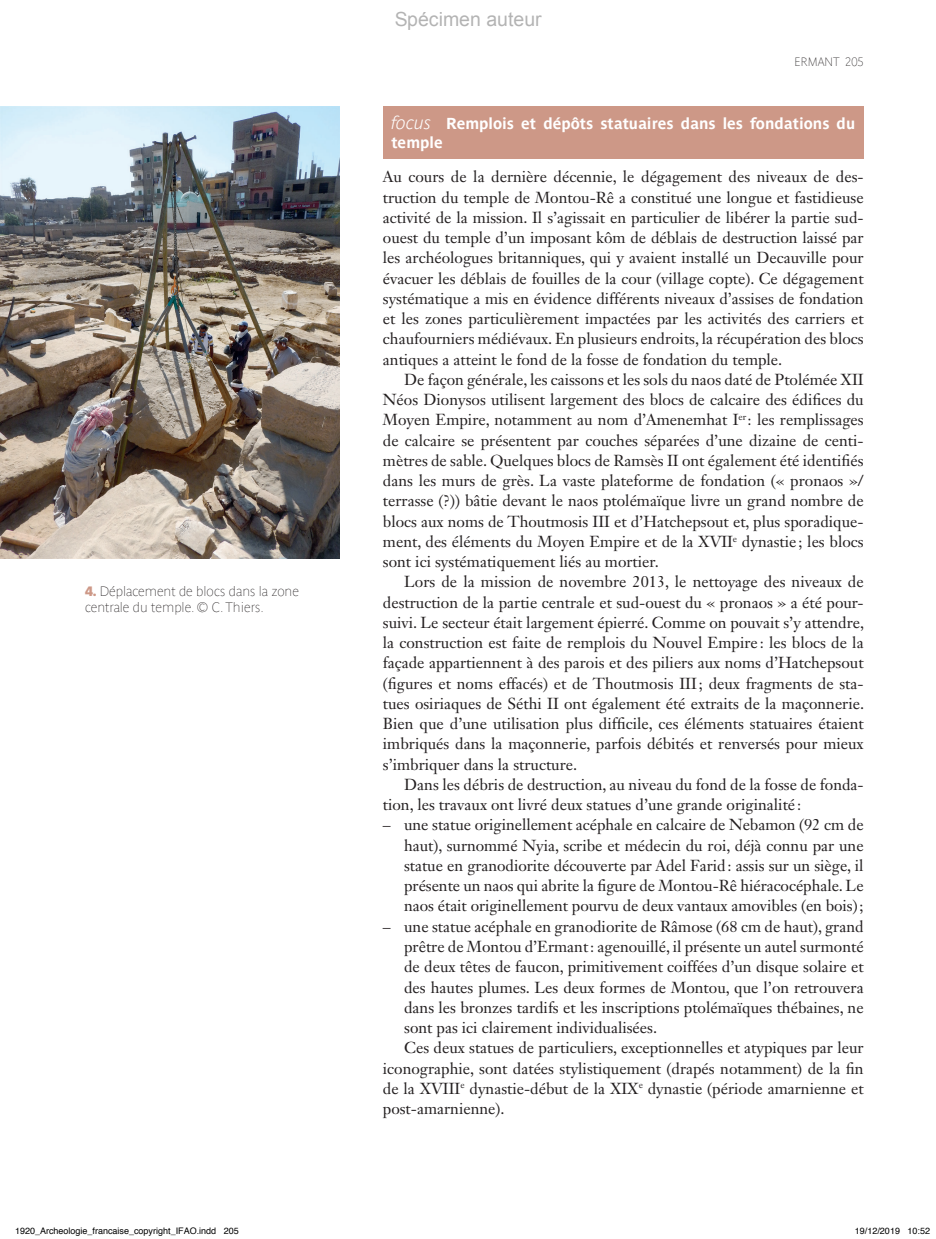
<style>
.page{position:relative;width:936px;height:1239px;background:#fff}
.page>*{position:absolute;margin:0;border:0;box-sizing:border-box;transform-origin:0 0}
.t1{font:19.5px "Arial";color:rgb(0 0 0/.3)}
.t2{font:15.75px/20.2px "Janson Text LT Std";color:#231f20;text-align:justify}
.t3{font:700 15.75px/18.9px "Parisine";color:#fff}
.t4{font:13.5px/16.5px "Parisine Clair";color:#231f20}
.t5{font:12px "Parisine Clair";color:#231f20}
.t6{font:9px "Helvetica";color:#000}
.s1{font-family:"Parisine Sombre";color:#cd9887}
.s2{font-family:"Parisine Clair";font-style:italic;font-size:18px}
</style>
<div class="page">
<div style="left:383px;top:106px;width:480px;height:52px;background:#cd9887"></div>
<img style="left:0;top:106px;width:339px;height:452px">
<p class="t4" style="left:85px;top:582px;width:215px"><span class="s1">4.</span> Déplacement de blocs dans la zone centrale du temple. © C.Thiers.</p>
<p class="t1" style="left:394px;top:6px;width:149px">Spécimen auteur</p>
<p class="t5" style="left:794px;top:55px;width:71px">E rmant 205</p>
<p class="t3" style="left:391px;top:114px;width:465px"><span class="s2">focus</span> Remplois et dépôts statuaires dans les fondations du temple</p>
<p class="t2" style="left:383px;top:167px;width:482px">Au cours de la dernière décennie, le dégagement des niveaux de des&shy;truction du temple de Montou-Rê a constitué une longue et fastidieuse activité de la mission. Il s’agissait en particulier de libérer la partie sud&shy;ouest du temple d’un imposant kôm de déblais de destruction laissé par les archéologues britanniques, qui y avaient installé un Decauville pour évacuer les déblais de fouilles de la cour (village copte). Ce dégagement systématique a mis en évidence différents niveaux d’assises de fondation et les zones particulièrement impactées par les activités des carriers et chaufourniers médiévaux. En plusieurs endroits, la récupération des blocs antiques a atteint le fond de la fosse de fondation du temple.</p>
<p class="t2" style="left:383px;top:369px;width:482px;text-indent:21px">De façon générale, les caissons et les sols du naos daté de Ptolémée XII Néos Dionysos utilisent largement des blocs de calcaire des édifices du Moyen Empire, notamment au nom d’Amenemhat I<sup>er</sup>: les remplissages de calcaire se présentent par couches séparées d’une dizaine de centi&shy;mètres de sable. Quelques blocs de Ramsès II ont également été identifiés dans les murs de grès. La vaste plateforme de fondation (« pronaos »/ terrasse (?)) bâtie devant le naos ptolémaïque livre un grand nombre de blocs aux noms de Thoutmosis III et d’Hatchepsout et, plus sporadique&shy;ment, des éléments du Moyen Empire et de la XVII<sup>e</sup> dynastie ; les blocs sont ici systématiquement liés au mortier.</p>
<p class="t2" style="left:383px;top:572px;width:483px;text-indent:21px">Lors de la mission de novembre 2013, le nettoyage des niveaux de destruction de la partie centrale et sud-ouest du « pronaos » a été pour&shy;suivi. Le secteur était largement épierré. Comme on pouvait s’y attendre, la construction est faite de remplois du Nouvel Empire : les blocs de la façade appartiennent à des parois et des piliers aux noms d’Hatchepsout (figures et noms effacés) et de Thoutmosis III; deux fragments de sta&shy;tues osiriaques de Séthi II ont également été extraits de la maçonnerie.<br>Bien que d’une utilisation plus difficile, ces éléments statuaires étaient imbriqués dans la maçonnerie, parfois débités et renversés pour mieux s’imbriquer dans la structure.</p>
<p class="t2" style="left:383px;top:774px;width:482px;text-indent:21px">Dans les débris de destruction, au niveau du fond de la fosse de fonda&shy;tion, les travaux ont livré deux statues d’une grande originalité :</p>
<p class="t2" style="left:404px;top:815px;width:461px;text-indent:-21px">– une statue originellement acéphale en calcaire de Nebamon (92 cm de haut), surnommé Nyia, scribe et médecin du roi, déjà connu par une statue en granodiorite découverte par Adel Farid: assis sur un siège, il présente un naos qui abrite la figure de Montou-Rê hiéracocéphale. Le naos était originellement pourvu de deux vantaux amovibles (en bois);</p>
<p class="t2" style="left:383px;top:916px;width:482px">– une statue acéphale en granodiorite de Râmose (68 cm de haut), grand</p>
<p class="t2" style="left:404px;top:936px;width:461px">prêtre de Montou d’Ermant: agenouillé, il présente un autel surmonté</p>
<p class="t2" style="left:404px;top:956px;width:461px">de deux têtes de faucon, primitivement coiffées d’un disque solaire et</p>
<p class="t2" style="left:404px;top:977px;width:461px">des hautes plumes. Les deux formes de Montou, que l’on retrouvera</p>
<p class="t2" style="left:404px;top:997px;width:461px">dans les bronzes tardifs et les inscriptions ptolémaïques thébaines, ne</p>
<p class="t2" style="left:404px;top:1017px;width:254px">sont pas ici clairement individualisées.</p>
<p class="t2" style="left:404px;top:1037px;width:461px">Ces deux statues de particuliers, exceptionnelles et atypiques par leur</p>
<p class="t2" style="left:383px;top:1058px;width:482px">iconographie, sont datées stylistiquement (drapés notamment) de la fin</p>
<p class="t2" style="left:383px;top:1078px;width:482px">de la XVIII<sup>e</sup> dynastie-début de la XIX<sup>e</sup> dynastie (période amarnienne et</p>
<p class="t2" style="left:383px;top:1098px;width:123px">post-amarnienne).</p>
<p class="t6" style="left:15px;top:1224px;width:225px">1920_Archeologie_francaise_copyright_IFAO.indd 205</p>
<p class="t6" style="left:854px;top:1224px;width:77px">19/12/2019 10:52</p>
</div>
